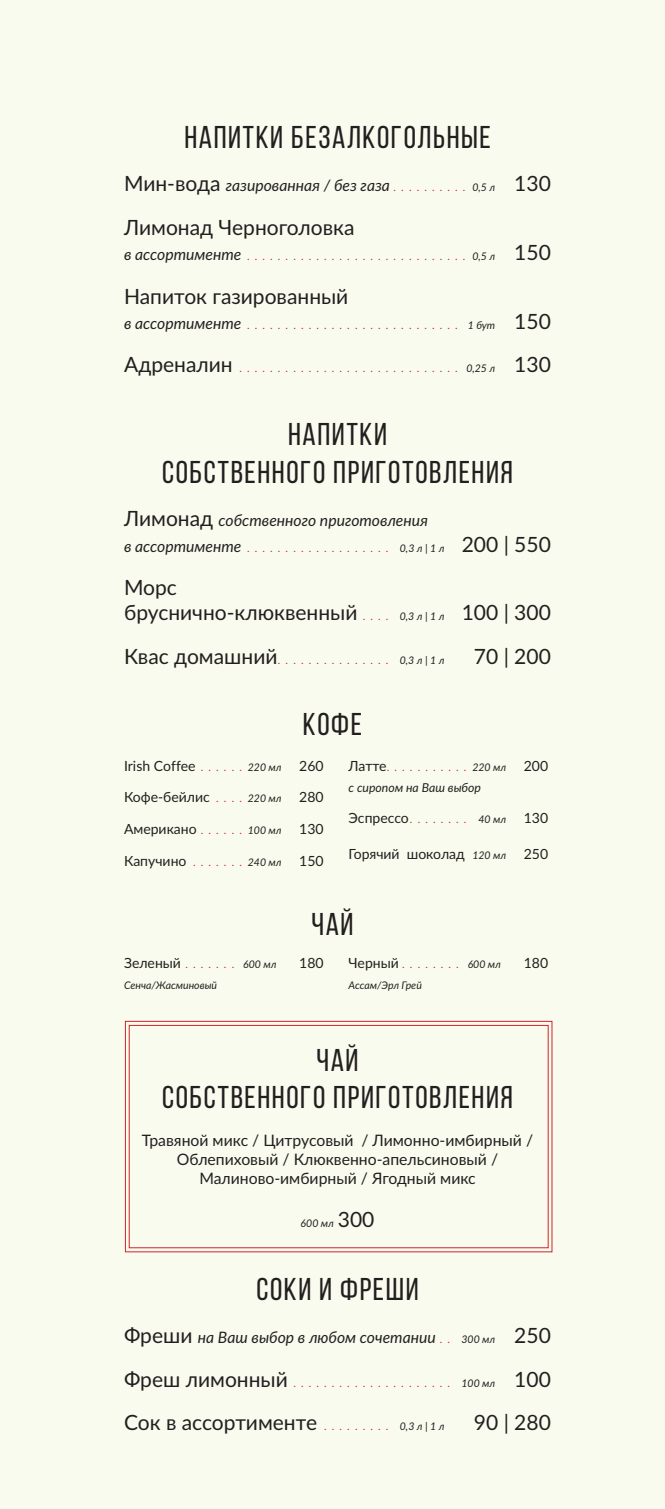
<style>
.page{position:relative;width:665px;height:1509px;background:#fff}
.page>*{position:absolute;margin:0;border:0;box-sizing:border-box;transform-origin:0 0}
.t1{font:31.5px/37.8px "Bebas Neue";letter-spacing:.05em;color:#231f20;text-align:center}
.t2{font:21px/25.2px "Lato";color:#231f20}
.t3{font:italic 15.75px "Lato";color:#231f20}
.t4{font:15.75px/18.9px "Lato";color:#231f20;text-align:center}
.t5{font:14px "Lato";color:#231f20}
.t6{font:italic 12.25px "Lato";color:#231f20}
.t7{font:italic 10.5px "Lato";color:#d1232a}
.t8{font:italic 10.5px "Lato";color:#231f20}
.s1{font-style:normal;font-size:21px}
.s2{font-size:10.5px;color:#d1232a}
.s3{font-size:10.5px}
.s4{font-size:15.75px;color:#231f20}
.s5{color:#231f20}
.s6{font-style:normal;font-size:21px;color:#231f20}
.s7{font-style:italic;font-size:10.5px;color:#d1232a}
.s8{font-style:italic;font-size:10.5px}
.s9{font-style:normal;font-size:14px;color:#231f20}
</style>
<div class="page">
<div style="left:0;top:0;width:665px;height:1508px;background:#f9fbee"></div>
<div style="left:125px;top:1020px;width:427px;height:231px;border:1px solid #d1232a"></div>
<div style="left:129px;top:1025px;width:419px;height:222px;border:1px solid #d1232a"></div>
<h1 class="t1" style="left:184px;top:118px;width:308px">НАПИТКИ БЕЗАЛКОГОЛЬНЫЕ</h1>
<h3 class="t3" style="left:124px;top:174px;width:428px"><span class="s1">Мин-вода</span> газированная / без газа <span class="s2">. . . . . . . . . .</span> <span class="s3">0,5 л</span> <span class="s1">130</span></h3>
<h2 class="t2" style="left:124px;top:214px;width:232px">Лимонад Черноголовка</h2>
<p class="t7" style="left:124px;top:249px;width:428px"><span class="s4">в ассортименте</span>............................. <span class="s5">0,5 л</span> <span class="s6">150</span></p>
<h2 class="t2" style="left:124px;top:282px;width:226px">Напиток газированный</h2>
<p class="t7" style="left:124px;top:317px;width:428px"><span class="s4">в ассортименте</span>............................ <span class="s5">1 бут</span> <span class="s6">150</span></p>
<p class="t7" style="left:124px;top:361px;width:428px"><span class="s6">Адреналин</span> ............................. <span class="s5">0,25 л</span> <span class="s6">130</span></p>
<h1 class="t1" style="left:162px;top:415px;width:352px">НАПИТКИ<br>СОБСТВЕННОГО ПРИГОТОВЛЕНИЯ</h1>
<h3 class="t3" style="left:124px;top:509px;width:305px"><span class="s1">Лимонад</span> собственного приготовления</h3>
<p class="t7" style="left:124px;top:540px;width:428px"><span class="s4">в ассортименте</span>................... <span class="s5">0,3 л | 1 л</span> <span class="s6">200 | 550</span></p>
<h2 class="t2" style="left:124px;top:574px;width:428px">Морс<br>бруснично-клюквенный <span class="s7">. . . .</span> <span class="s8">0,3 л | 1 л</span> 100 | 300</h2>
<p class="t7" style="left:124px;top:652px;width:322px"><span class="s6">Квас домашний</span>............... <span class="s5">0,3 л | 1 л</span></p>
<h2 class="t2" style="left:474px;top:643px;width:78px">70 | 200</h2>
<h1 class="t1" style="left:303px;top:704px;width:61px">КОФЕ</h1>
<h3 class="t5" style="left:124px;top:755px;width:159px">Irish Cоffee <span class="s7">. . . . . .</span> <span class="s8">220 мл</span></h3>
<h3 class="t5" style="left:299px;top:755px;width:26px">260</h3>
<h3 class="t5" style="left:124px;top:787px;width:159px">Кофе-бейлис <span class="s7">. . . .</span> <span class="s8">220 мл</span></h3>
<h3 class="t5" style="left:299px;top:787px;width:26px">280</h3>
<h3 class="t5" style="left:124px;top:819px;width:159px">Американо <span class="s7">. . . . . .</span> <span class="s8">100 мл</span></h3>
<h3 class="t5" style="left:299px;top:819px;width:26px">130</h3>
<h3 class="t5" style="left:124px;top:850px;width:159px">Капучино <span class="s7">. . . . . . .</span> <span class="s8">240 мл</span></h3>
<h3 class="t5" style="left:299px;top:850px;width:26px">150</h3>
<p class="t7" style="left:348px;top:759px;width:159px"><span class="s9">Латте</span>...........<span class="s5">220 мл</span></p>
<h3 class="t5" style="left:524px;top:755px;width:26px">200</h3>
<p class="t6" style="left:348px;top:778px;width:134px">с сиропом на Ваш выбор</p>
<h3 class="t5" style="left:348px;top:808px;width:159px">Эспрессо<span class="s7">. . . . . . . .</span> <span class="s8">40 мл</span></h3>
<h3 class="t5" style="left:524px;top:808px;width:26px">130</h3>
<h3 class="t5" style="left:348px;top:844px;width:159px">Горячий шоколад <span class="s8">120 мл</span></h3>
<h3 class="t5" style="left:524px;top:844px;width:26px">250</h3>
<h1 class="t1" style="left:311px;top:904px;width:43px">ЧАЙ</h1>
<h3 class="t5" style="left:124px;top:952px;width:154px">Зеленый <span class="s7">. . . . . . .</span> <span class="s8">600 мл</span></h3>
<h3 class="t5" style="left:299px;top:952px;width:26px">180</h3>
<p class="t8" style="left:124px;top:977px;width:94px">Сенча/Жасминовый</p>
<p class="t7" style="left:348px;top:956px;width:154px"><span class="s9">Черный</span>........ <span class="s5">600 мл</span></p>
<h3 class="t5" style="left:524px;top:952px;width:26px">180</h3>
<p class="t8" style="left:348px;top:977px;width:75px">Ассам/Эрл Грей</p>
<h1 class="t1" style="left:162px;top:1040px;width:352px">ЧАЙ<br>СОБСТВЕННОГО ПРИГОТОВЛЕНИЯ</h1>
<h3 class="t4" style="left:142px;top:1129px;width:393px">Травяной микс / Цитрусовый / Лимонно-имбирный /<br>Облепиховый / Клюквенно-апельсиновый /<br>Малиново-имбирный / Ягодный микс</h3>
<p class="t8" style="left:301px;top:1215px;width:75px">600 мл <span class="s1">300</span></p>
<h1 class="t1" style="left:256px;top:1269px;width:164px">СОКИ И ФРЕШИ</h1>
<h3 class="t3" style="left:124px;top:1325px;width:428px"><span class="s1">Фреши</span> на Ваш выбор в любом сочетании <span class="s2">. .</span> <span class="s3">300 мл</span> <span class="s1">250</span></h3>
<p class="t7" style="left:124px;top:1375px;width:428px"><span class="s6">Фреш лимонный</span>..................... <span class="s5">100 мл</span> <span class="s6">100</span></p>
<h2 class="t2" style="left:124px;top:1408px;width:322px">Сок в ассортименте <span class="s7">. . . . . . . . .</span> <span class="s8">0,3 л | 1 л</span></h2>
<h2 class="t2" style="left:474px;top:1408px;width:78px">90 | 280</h2>
</div>
